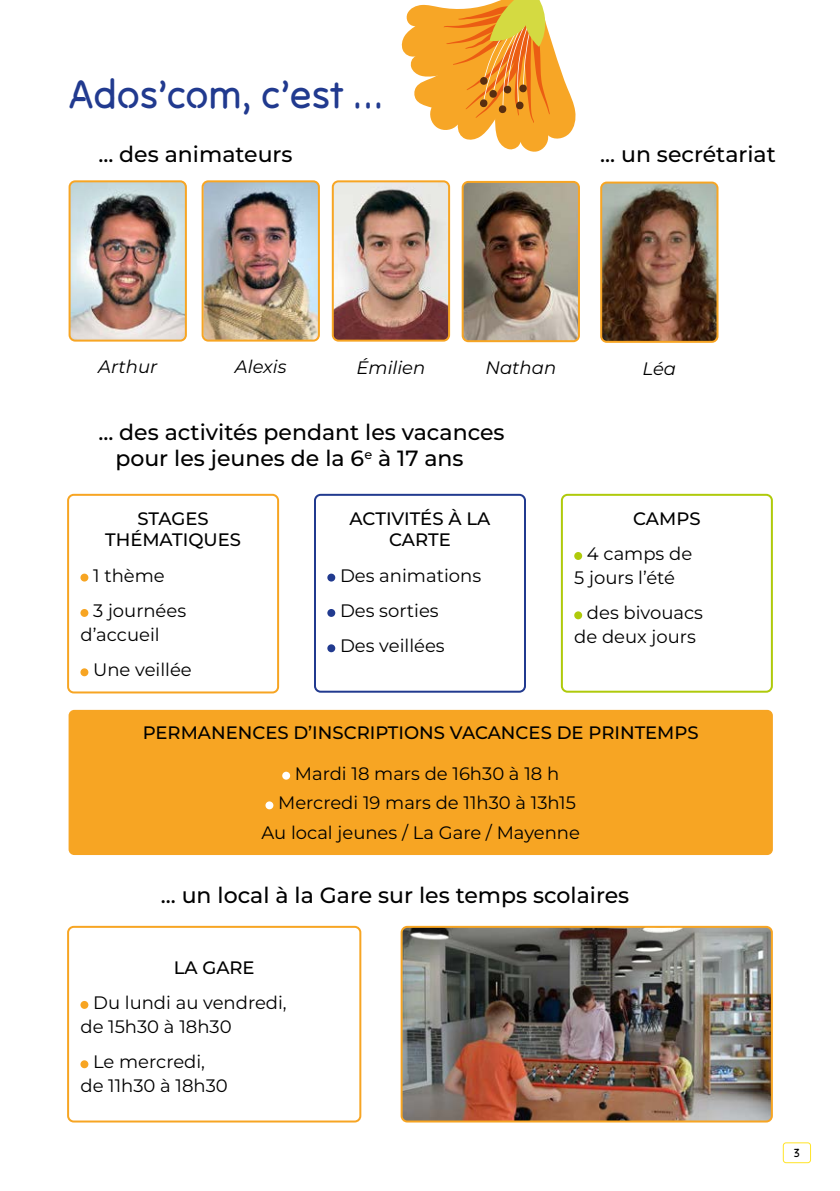
<style>
.page{position:relative;width:840px;height:1191px;background:#fff}
.page>*{position:absolute;margin:0;border:0;box-sizing:border-box;transform-origin:0 0}
.t1{font:40px "Tilt Neon";color:#213a8f}
.t2{font:500 22px/26.4px "Montserrat";color:#000}
.t3{font:18px/35.4px "Montserrat";color:#000}
.t4{font:500 18px/21.6px "Montserrat";color:#000;text-align:center}
.t5{font:italic 18px "Montserrat";color:#000}
.t6{font:12px "Tilt Neon";color:#000}
</style>
<div class="page">
<div style="left:782px;top:1142px;width:28px;height:21px;border:1px solid #ffe427;border-radius:3px"></div>
<div style="left:80px;top:573px;width:8px;height:8px;background:#f7a523;border-radius:50%"></div>
<div style="left:80px;top:609px;width:8px;height:8px;background:#f7a523;border-radius:50%"></div>
<div style="left:80px;top:668px;width:8px;height:8px;background:#f7a523;border-radius:50%"></div>
<div style="left:67px;top:494px;width:212px;height:199px;border:2px solid #f7a523;border-radius:6px"></div>
<div style="left:574px;top:552px;width:8px;height:8px;background:#afca0b;border-radius:50%"></div>
<div style="left:574px;top:611px;width:8px;height:8px;background:#afca0b;border-radius:50%"></div>
<div style="left:560px;top:494px;width:212px;height:198px;border:2px solid #afca0b;border-radius:6px"></div>
<div style="left:327px;top:573px;width:8px;height:8px;background:#213a8f;border-radius:50%"></div>
<div style="left:327px;top:609px;width:8px;height:8px;background:#213a8f;border-radius:50%"></div>
<div style="left:327px;top:644px;width:8px;height:8px;background:#213a8f;border-radius:50%"></div>
<div style="left:314px;top:494px;width:211px;height:198px;border:2px solid #213a8f;border-radius:6px"></div>
<div style="left:80px;top:1001px;width:8px;height:8px;background:#f7a523;border-radius:50%"></div>
<div style="left:80px;top:1060px;width:8px;height:8px;background:#f7a523;border-radius:50%"></div>
<div style="left:67px;top:926px;width:294px;height:196px;border:2px solid #f7a523;border-radius:6px"></div>
<img style="left:403px;top:927px;width:368px;height:194px">
<div style="left:400px;top:926px;width:372px;height:196px;border:2px solid #f7a523;border-radius:6px"></div>
<img style="left:70px;top:183px;width:116px;height:157px">
<div style="left:69px;top:180px;width:118px;height:161px;border:2px solid #f7a523;border-radius:6px"></div>
<img style="left:603px;top:183px;width:114px;height:159px">
<div style="left:600px;top:182px;width:118px;height:161px;border:2px solid #f7a523;border-radius:6px"></div>
<img style="left:204px;top:183px;width:113px;height:155px">
<div style="left:201px;top:180px;width:119px;height:161px;border:2px solid #f7a523;border-radius:6px"></div>
<img style="left:334px;top:183px;width:113px;height:156px">
<div style="left:331px;top:180px;width:119px;height:162px;border:2px solid #f7a523;border-radius:6px"></div>
<img style="left:464px;top:182px;width:114px;height:159px">
<div style="left:461px;top:181px;width:118px;height:161px;border:2px solid #f7a523;border-radius:6px"></div>
<svg style="left:401px;top:0;width:175px;height:152px"></svg>
<div style="left:69px;top:710px;width:703px;height:145px;background:#f7a523;border-radius:6px"></div>
<div style="left:282px;top:771px;width:8px;height:8px;background:#fff;border-radius:50%"></div>
<div style="left:265px;top:801px;width:8px;height:8px;background:#fff;border-radius:50%"></div>
<h1 class="t1" style="left:68px;top:61px;width:317px">Ados’com, c’est ...</h1>
<p class="t2" style="left:98px;top:140px;width:196px">... des animateurs</p>
<p class="t2" style="left:600px;top:140px;width:177px">... un secrétariat</p>
<p class="t5" style="left:98px;top:355px;width:61px">Arthur</p>
<p class="t5" style="left:235px;top:355px;width:53px">Alexis</p>
<p class="t5" style="left:356px;top:355px;width:70px">Émilien</p>
<p class="t5" style="left:485px;top:355px;width:72px">Nathan</p>
<p class="t5" style="left:642px;top:356px;width:35px">Léa</p>
<p class="t2" style="left:115px;top:418px;width:390px;text-indent:-17px">... des activités pendant les vacances pour les jeunes de la 6<sup>e</sup> à 17 ans</p>
<p class="t4" style="left:105px;top:506px;width:137px">STAGES<br>THÉMATIQUES</p>
<p class="t3" style="left:93px;top:557px;width:94px">1 thème<br>3 journées</p>
<p class="t3" style="left:93px;top:616px;width:100px;text-indent:-13px">d’accueil<br>Une veillée</p>
<p class="t4" style="left:349px;top:506px;width:142px">ACTIVITÉS À LA<br>CARTE</p>
<p class="t3" style="left:340px;top:557px;width:142px">Des animations<br>Des sorties<br>Des veillées</p>
<p class="t4" style="left:633px;top:506px;width:69px">CAMPS</p>
<p class="t3" style="left:574px;top:541px;width:119px;line-height:24px;text-indent:13px">4 camps de<br>5 jours l’été</p>
<p class="t3" style="left:574px;top:600px;width:130px;line-height:24px;text-indent:13px">des bivouacs de deux jours</p>
<p class="t4" style="left:143px;top:720px;width:557px">PERMANENCES D’INSCRIPTIONS VACANCES DE PRINTEMPS</p>
<p class="t3" style="left:295px;top:755px;width:266px">Mardi 18 mars de 16h30 à 18 h</p>
<p class="t3" style="left:278px;top:784px;width:299px">Mercredi 19 mars de 11h30 à 13h15</p>
<p class="t3" style="left:261px;top:814px;width:320px">Au local jeunes / La Gare / Mayenne</p>
<p class="t2" style="left:161px;top:881px;width:469px">... un local à la Gare sur les temps scolaires</p>
<p class="t4" style="left:174px;top:955px;width:82px">LA GARE</p>
<p class="t3" style="left:80px;top:989px;width:208px;line-height:24px;text-indent:13px">Du lundi au vendredi, de 15h30 à 18h30</p>
<p class="t3" style="left:80px;top:1049px;width:149px;line-height:24px;text-align:center">Le mercredi,<br>de 11h30 à 18h30</p>
<p class="t6" style="left:793px;top:1142px;width:7px">3</p>
</div>
